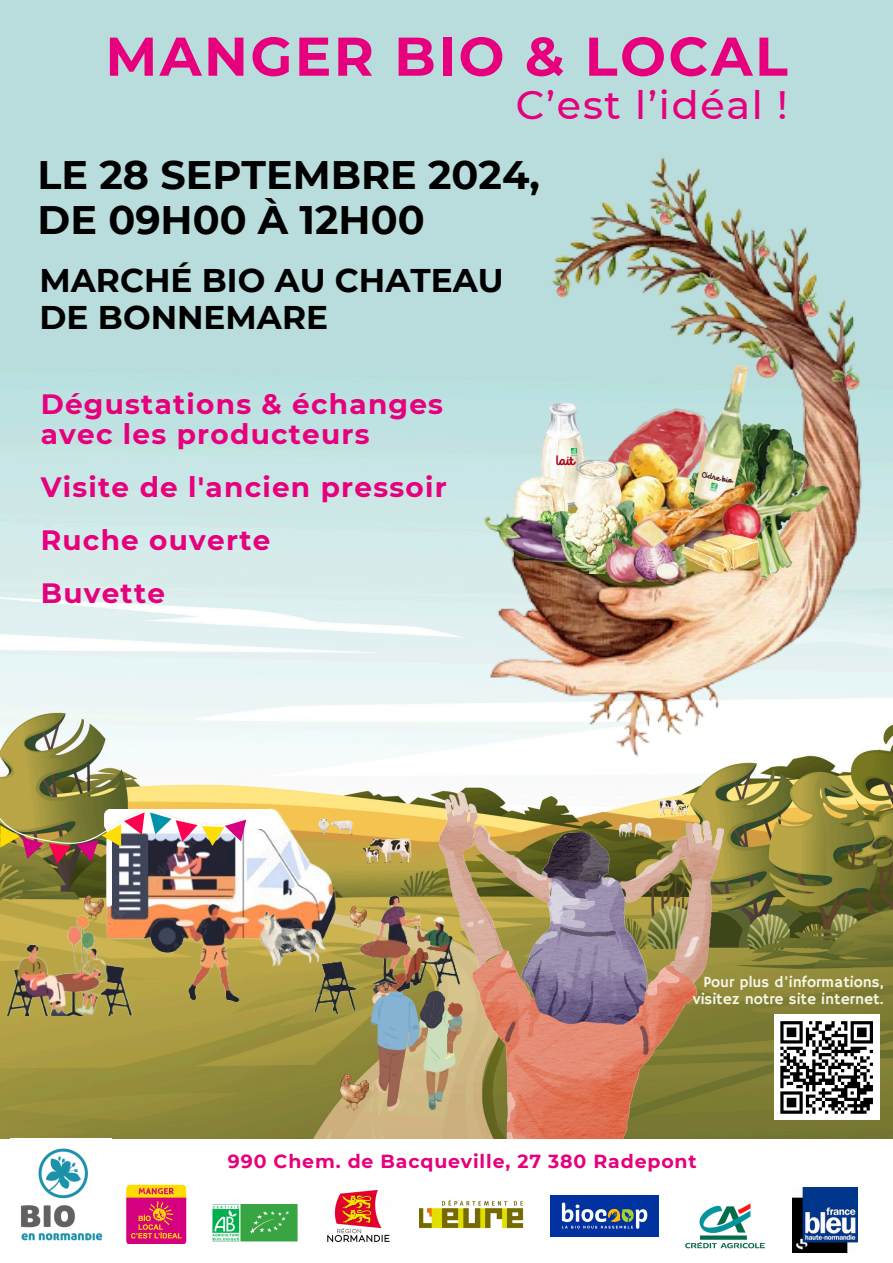
<style>
.page{position:relative;width:893px;height:1263px;background:#fff}
.page>*{position:absolute;margin:0;border:0;box-sizing:border-box;transform-origin:0 0}
.t1{font:700 54.45px "Montserrat";letter-spacing:.045em;color:#e6007d}
.t2{font:700 39.75px/44.8px "Montserrat";color:#000}
.t3{font:500 39.6px "Montserrat";letter-spacing:.045em;color:#e6007d}
.t4{font:700 32.78px/36.8px "Montserrat";color:#000}
.t5{font:700 27.9px/29.2px "Montserrat";letter-spacing:.045em;color:#e6007d}
.t6{font:700 18.9px "Montserrat";letter-spacing:.045em;color:#e6007d}
.t7{font:15.52px/17px "Hammersmith One";color:#f6f6e8;text-align:right}
.t8{font:700 13.05px "TT Milks Script";color:#ad001c}
.t9{font:700 7.95px "TT Milks Script";color:#4a1b20}
</style>
<div class="page">
<img style="left:0;top:0;width:893px;height:1139px">
<img style="left:372px;top:1016px;width:67px;height:94px">
<img style="left:0;top:720px;width:496px;height:296px">
<img style="left:439px;top:793px;width:284px;height:346px">
<img style="left:397px;top:137px;width:496px;height:629px">
<img style="left:739px;top:332px;width:50px;height:50px">
<img style="left:656px;top:199px;width:20px;height:31px">
<img style="left:752px;top:233px;width:24px;height:31px">
<img style="left:799px;top:286px;width:24px;height:34px">
<img style="left:692px;top:267px;width:35px;height:34px">
<img style="left:547px;top:272px;width:29px;height:29px">
<img style="left:633px;top:395px;width:58px;height:38px">
<img style="left:633px;top:433px;width:42px;height:35px">
<img style="left:827px;top:357px;width:39px;height:39px">
<img style="left:507px;top:395px;width:126px;height:106px">
<img style="left:474px;top:501px;width:78px;height:71px">
<img style="left:552px;top:492px;width:81px;height:82px">
<img style="left:602px;top:537px;width:27px;height:50px">
<img style="left:682px;top:417px;width:139px;height:166px">
<img style="left:691px;top:356px;width:76px;height:71px">
<img style="left:633px;top:468px;width:147px;height:111px">
<img style="left:629px;top:556px;width:59px;height:33px">
<img style="left:626px;top:512px;width:49px;height:44px">
<img style="left:675px;top:427px;width:161px;height:139px">
<img style="left:677px;top:532px;width:83px;height:42px">
<svg style="left:571px;top:449px;width:5px;height:6px"></svg>
<svg style="left:709px;top:482px;width:9px;height:10px"></svg>
<img style="left:358px;top:828px;width:59px;height:41px">
<img style="left:619px;top:817px;width:33px;height:22px">
<img style="left:318px;top:813px;width:36px;height:24px">
<img style="left:655px;top:793px;width:36px;height:26px">
<img style="left:251px;top:910px;width:76px;height:63px">
<img style="left:213px;top:1204px;width:84px;height:38px">
<img style="left:551px;top:1196px;width:107px;height:40px">
<img style="left:685px;top:1203px;width:80px;height:45px">
<img style="left:792px;top:1188px;width:65px;height:64px">
<img style="left:21px;top:1148px;width:82px;height:93px">
<img style="left:126px;top:1185px;width:60px;height:59px">
<div style="left:774px;top:1015px;width:105px;height:105px;background:#fff"></div>
<svg style="left:780px;top:1021px;width:93px;height:93px"></svg>
<img style="left:0;top:809px;width:276px;height:97px">
<img style="left:341px;top:1075px;width:27px;height:36px">
<img style="left:350px;top:906px;width:16px;height:22px">
<img style="left:85px;top:895px;width:19px;height:26px">
<img style="left:327px;top:1189px;width:63px;height:53px">
<img style="left:419px;top:1199px;width:105px;height:30px">
<p class="t1" style="left:105px;top:23px;width:684px">MANGER BIO &amp; LOCAL</p>
<p class="t3" style="left:516px;top:81px;width:273px">C’est l’idéal !</p>
<p class="t2" style="left:38px;top:152px;width:504px">LE 28 SEPTEMBRE 2024,<br>DE 09H00 À 12H00</p>
<p class="t4" style="left:40px;top:262px;width:465px">MARCHÉ BIO AU CHATEAU<br>DE BONNEMARE</p>
<p class="t5" style="left:41px;top:390px;width:404px">Dégustations &amp; échanges avec les producteurs</p>
<p class="t5" style="left:41px;top:472px;width:407px">Visite de l'ancien pressoir</p>
<p class="t5" style="left:41px;top:513px;width:231px;line-height:52.9px">Ruche ouverte<br>Buvette</p>
<p class="t8" style="left:555px;top:453px;width:20px">lait</p>
<p class="t9" style="left:702px;top:470px;width:33px;rotate:12deg">Cidre bio</p>
<p class="t7" style="left:693px;top:974px;width:192px">Pour plus d'informations, visitez notre site internet.</p>
<p class="t6" style="left:228px;top:1149px;width:470px">990 Chem. de Bacqueville, 27 380 Radepont</p>
</div>
